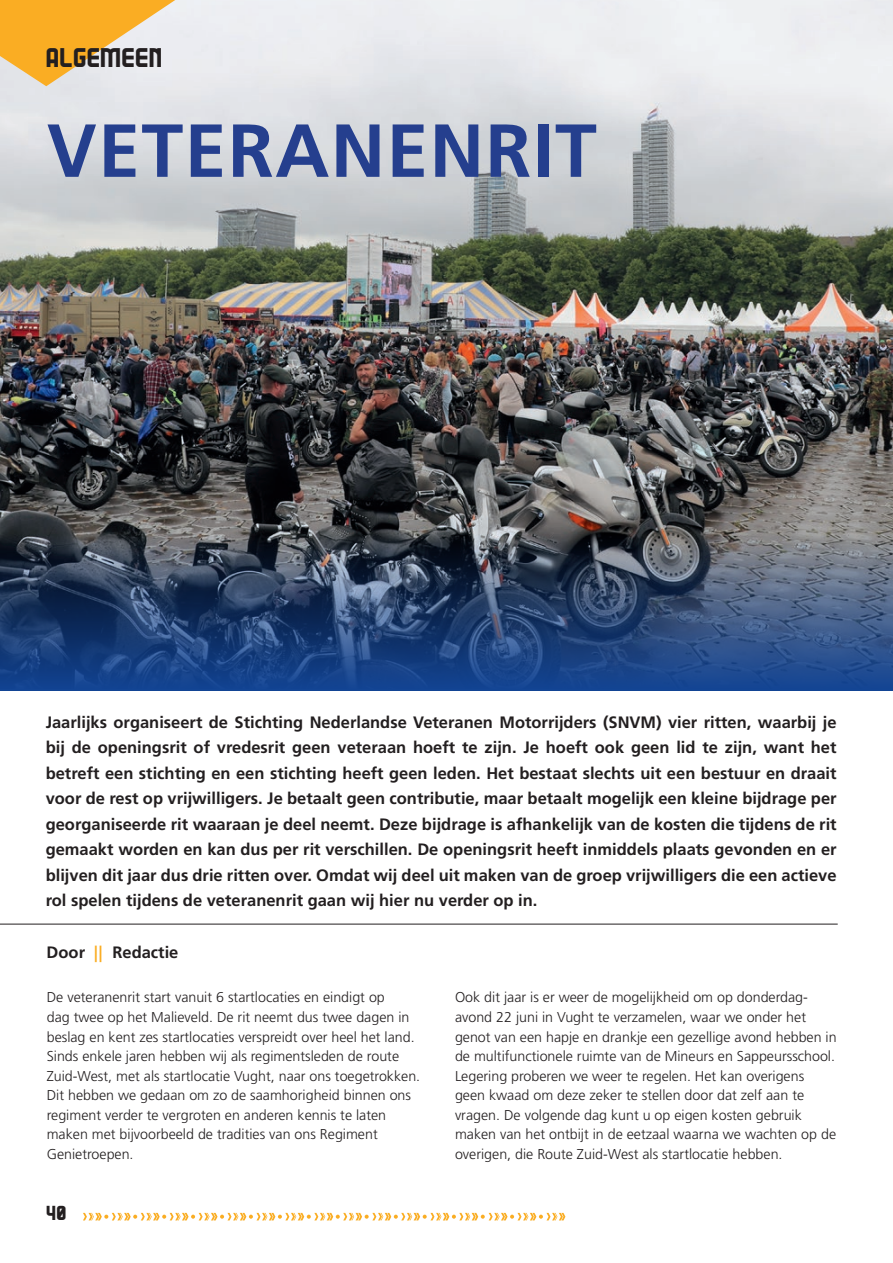
<style>
.page{position:relative;width:893px;height:1263px;background:#fff}
.page>*{position:absolute;margin:0;border:0;box-sizing:border-box;transform-origin:0 0}
.t1{font:700 75px "Frutiger LT Std";letter-spacing:.02em;color:#253f8e}
.t2{font:24px "A25 SQUANOVA";color:#231f20}
.t3{font:18px "A25 SQUANOVA";color:#231f20}
.t4{font:700 16.5px/25.5px "Frutiger LT Std";color:#231f20;text-align:justify}
.Brood10pt_Initiaal{font:300 14.25px/19.5px "Frutiger LT Std";color:#231f20}
.s1{color:#faad23}
</style>
<div class="page">
<img style="left:0;top:0;width:893px;height:534px">
<hr style="left:0;top:924px;width:838px;height:1px;background:#231f20">
<svg style="left:0;top:534px;width:893px;height:156px"></svg>
<svg style="left:0;top:0;width:194px;height:86px"></svg>
<svg style="left:83px;top:1213px;width:482px;height:7px"></svg>
<p class="t2" style="left:47px;top:45px;width:118px">ALGEMEEN</p>
<p class="t1" style="left:47px;top:107px;width:551px">VETERANENRIT</p>
<p class="t4" style="left:46px;top:709px;width:792px">Jaarlijks organiseert de Stichting Nederlandse Veteranen Motorrijders (SNVM) vier ritten, waarbij je bij de openingsrit of vredesrit geen veteraan hoeft te zijn. Je hoeft ook geen lid te zijn, want het betreft een stichting en een stichting heeft geen leden. Het bestaat slechts uit een bestuur en draait voor de rest op vrijwilligers. Je betaalt geen contributie, maar betaalt mogelijk een kleine bijdrage per georganiseerde rit waaraan je deel neemt. Deze bijdrage is afhankelijk van de kosten die tijdens de rit gemaakt worden en kan dus per rit verschillen. De openingsrit heeft inmiddels plaats gevonden en er blijven dit jaar dus drie ritten over. Omdat wij deel uit maken van de groep vrijwilligers die een actieve rol spelen tijdens de veteranenrit gaan wij hier nu verder op in.</p>
<p class="t4" style="left:47px;top:940px;width:133px">Door <span class="s1">||</span> Redactie</p>
<p class="Brood10pt_Initiaal" style="left:47px;top:988px;width:375px">De veteranenrit start vanuit 6 startlocaties en eindigt op<br>dag twee op het Malieveld. De rit neemt dus twee dagen in beslag en kent zes startlocaties verspreidt over heel het land.<br>Sinds enkele jaren hebben wij als regimentsleden de route Zuid-West, met als startlocatie Vught, naar ons toegetrokken.<br>Dit hebben we gedaan om zo de saamhorigheid binnen ons regiment verder te vergroten en anderen kennis te laten maken met bijvoorbeeld de tradities van ons Regiment Genietroepen.</p>
<p class="Brood10pt_Initiaal" style="left:455px;top:988px;width:383px">Ook dit jaar is er weer de mogelijkheid om op donderdag&shy;avond 22 juni in Vught te verzamelen, waar we onder het genot van een hapje en drankje een gezellige avond hebben in de multifunctionele ruimte van de Mineurs en Sappeursschool.<br>Legering proberen we weer te regelen. Het kan overigens geen kwaad om deze zeker te stellen door dat zelf aan te vragen. De volgende dag kunt u op eigen kosten gebruik maken van het ontbijt in de eetzaal waarna we wachten op de overigen, die Route Zuid-West als startlocatie hebben.</p>
<p class="t3" style="left:47px;top:1203px;width:22px">40</p>
</div>
